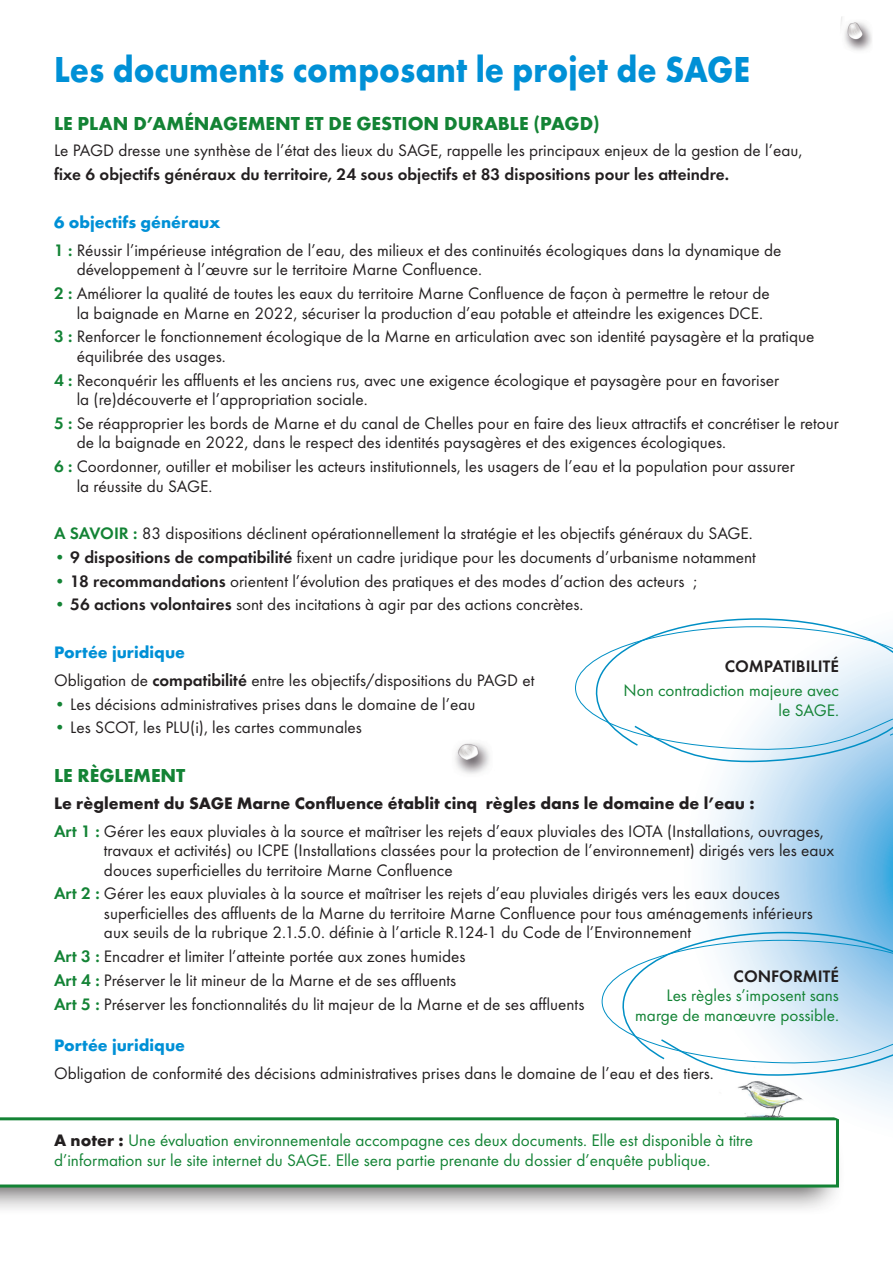
<style>
.page{position:relative;width:893px;height:1263px;background:#fff}
.page>*{position:absolute;margin:0;border:0;box-sizing:border-box;transform-origin:0 0}
.t1{font:700 37.5px "Futura T";color:#0090d6;scale:.9 1}
.t2{font:700 19.5px "Futura T";color:#138335}
.t3{font:17.25px/19.5px "Futura T";color:#231f20}
.t4{font:17.25px/19.5px "Futura T";color:#138335;text-align:right}
.t5{font:600 17.25px "Futura T";color:#231f20}
.t6{font:700 17.25px "Futura T";color:#231f20}
.t7{font:700 17.25px "Futura T";color:#0090d6}
.s1{font-weight:600;color:#138335}
.s2{color:#138335}
.s3{font-weight:600}
.s4{font-weight:600;color:#231f20}
.s5{font-weight:700;color:#231f20}
</style>
<div class="page">
<div style="left:0;top:1128px;width:845px;height:88px;background:#231f20;opacity:.75"></div>
<svg style="left:0;top:1117px;width:839px;height:70px"></svg>
<svg style="left:680px;top:763px;width:213px;height:375px"></svg>
<img style="left:455px;top:743px;width:35px;height:31px">
<img style="left:841px;top:17px;width:31px;height:34px">
<svg style="left:575px;top:618px;width:318px;height:145px"></svg>
<svg style="left:601px;top:931px;width:292px;height:145px"></svg>
<p class="t1" style="left:54px;top:47px;width:775px">Les documents composant le projet de SAGE</p>
<p class="t2" style="left:54px;top:112px;width:547px">LE PLAN D’AMÉNAGEMENT ET DE GESTION DURABLE (PAGD)</p>
<p class="t3" style="left:54px;top:141px;width:750px">Le PAGD dresse une synthèse de l’état des lieux du SAGE, rappelle les principaux enjeux de la gestion de l’eau,</p>
<p class="t5" style="left:54px;top:164px;width:677px">fixe 6 objectifs généraux du territoire, 24 sous objectifs et 83 dispositions pour les atteindre.</p>
<p class="t7" style="left:54px;top:212px;width:168px">6 objectifs généraux</p>
<p class="t3" style="left:77px;top:240px;width:706px;text-indent:-23px"><span class="s1">1 :</span> Réussir l’impérieuse intégration de l’eau, des milieux et des continuités écologiques dans la dynamique de développement à l’œuvre sur le territoire Marne Confluence.</p>
<p class="t3" style="left:77px;top:283px;width:695px;text-indent:-23px"><span class="s1">2 :</span> Améliorer la qualité de toutes les eaux du territoire Marne Confluence de façon à permettre le retour de la baignade en Marne en 2022, sécuriser la production d’eau potable et atteindre les exigences DCE.</p>
<p class="t3" style="left:77px;top:327px;width:739px;text-indent:-23px"><span class="s1">3 :</span> Renforcer le fonctionnement écologique de la Marne en articulation avec son identité paysagère et la pratique équilibrée des usages.</p>
<p class="t3" style="left:77px;top:370px;width:704px;text-indent:-23px"><span class="s1">4 :</span> Reconquérir les affluents et les anciens rus, avec une exigence écologique et paysagère pour en favoriser la (re)découverte et l’appropriation sociale.</p>
<p class="t3" style="left:77px;top:413px;width:764px;text-indent:-23px"><span class="s1">5 :</span> Se réapproprier les bords de Marne et du canal de Chelles pour en faire des lieux attractifs et concrétiser le retour de la baignade en 2022, dans le respect des identités paysagères et des exigences écologiques.</p>
<p class="t3" style="left:77px;top:456px;width:720px;text-indent:-23px"><span class="s1">6 :</span> Coordonner, outiller et mobiliser les acteurs institutionnels, les usagers de l’eau et la population pour assurer la réussite du SAGE.</p>
<p class="t3" style="left:54px;top:523px;width:700px"><span class="s1">A SAVOIR :</span> 83 dispositions déclinent opérationnellement la stratégie et les objectifs généraux du SAGE.</p>
<p class="t3" style="left:54px;top:547px;width:703px"><span class="s2">•</span> <span class="s3">9 dispositions de compatibilité</span> fixent un cadre juridique pour les documents d’urbanisme notamment</p>
<p class="t3" style="left:54px;top:571px;width:644px"><span class="s2">•</span> <span class="s3">18 recommandations</span> orientent l’évolution des pratiques et des modes d’action des acteurs ;</p>
<p class="t3" style="left:54px;top:595px;width:531px"><span class="s2">•</span> <span class="s3">56 actions volontaires</span> sont des incitations à agir par des actions concrètes.</p>
<p class="t7" style="left:54px;top:642px;width:133px">Portée juridique</p>
<p class="t3" style="left:54px;top:670px;width:482px">Obligation de <span class="s3">compatibilité</span> entre les objectifs/dispositions du PAGD et</p>
<p class="t3" style="left:54px;top:694px;width:423px"><span class="s2">•</span> Les décisions administratives prises dans le domaine de l’eau</p>
<p class="t3" style="left:54px;top:718px;width:309px"><span class="s2">•</span> Les SCOT, les PLU(i), les cartes communales</p>
<p class="t2" style="left:54px;top:764px;width:133px">LE RÈGLEMENT</p>
<p class="t6" style="left:54px;top:793px;width:702px">Le règlement du SAGE Marne Confluence établit cinq règles dans le domaine de l’eau :</p>
<p class="t3" style="left:104px;top:821px;width:732px;text-indent:-50px"><span class="s1">Art 1 :</span> Gérer les eaux pluviales à la source et maîtriser les rejets d’eaux pluviales des IOTA (Installations, ouvrages, travaux et activités) ou ICPE (Installations classées pour la protection de l’environnement) dirigés vers les eaux douces superficielles du territoire Marne Confluence</p>
<p class="t3" style="left:104px;top:884px;width:710px;text-indent:-50px"><span class="s1">Art 2 :</span> Gérer les eaux pluviales à la source et maîtriser les rejets d’eau pluviales dirigés vers les eaux douces superficielles des affluents de la Marne du territoire Marne Confluence pour tous aménagements inférieurs aux seuils de la rubrique 2.1.5.0. définie à l’article R.124-1 du Code de l’Environnement</p>
<p class="t3" style="left:54px;top:946px;width:413px"><span class="s1">Art 3 :</span> Encadrer et limiter l’atteinte portée aux zones humides</p>
<p class="t3" style="left:54px;top:970px;width:404px"><span class="s1">Art 4 :</span> Préserver le lit mineur de la Marne et de ses affluents</p>
<p class="t3" style="left:54px;top:994px;width:532px"><span class="s1">Art 5 :</span> Préserver les fonctionnalités du lit majeur de la Marne et de ses affluents</p>
<p class="t7" style="left:54px;top:1035px;width:133px">Portée juridique</p>
<p class="t3" style="left:54px;top:1063px;width:661px">Obligation de conformité des décisions administratives prises dans le domaine de l’eau et des tiers.</p>
<p class="t5" style="left:725px;top:656px;width:116px">COMPATIBILITÉ</p>
<p class="t4" style="left:623px;top:680px;width:217px">Non contradiction majeure avec le SAGE.</p>
<p class="t4" style="left:635px;top:966px;width:205px"><span class="s4">CONFORMITÉ<br></span>Les règles s’imposent sans marge de manœuvre possible.</p>
<p class="t4" style="left:54px;top:1130px;width:701px;text-align:left"><span class="s5">A noter :</span> Une évaluation environnementale accompagne ces deux documents. Elle est disponible à titre d’information sur le site internet du SAGE. Elle sera partie prenante du dossier d’enquête publique.</p>
</div>
